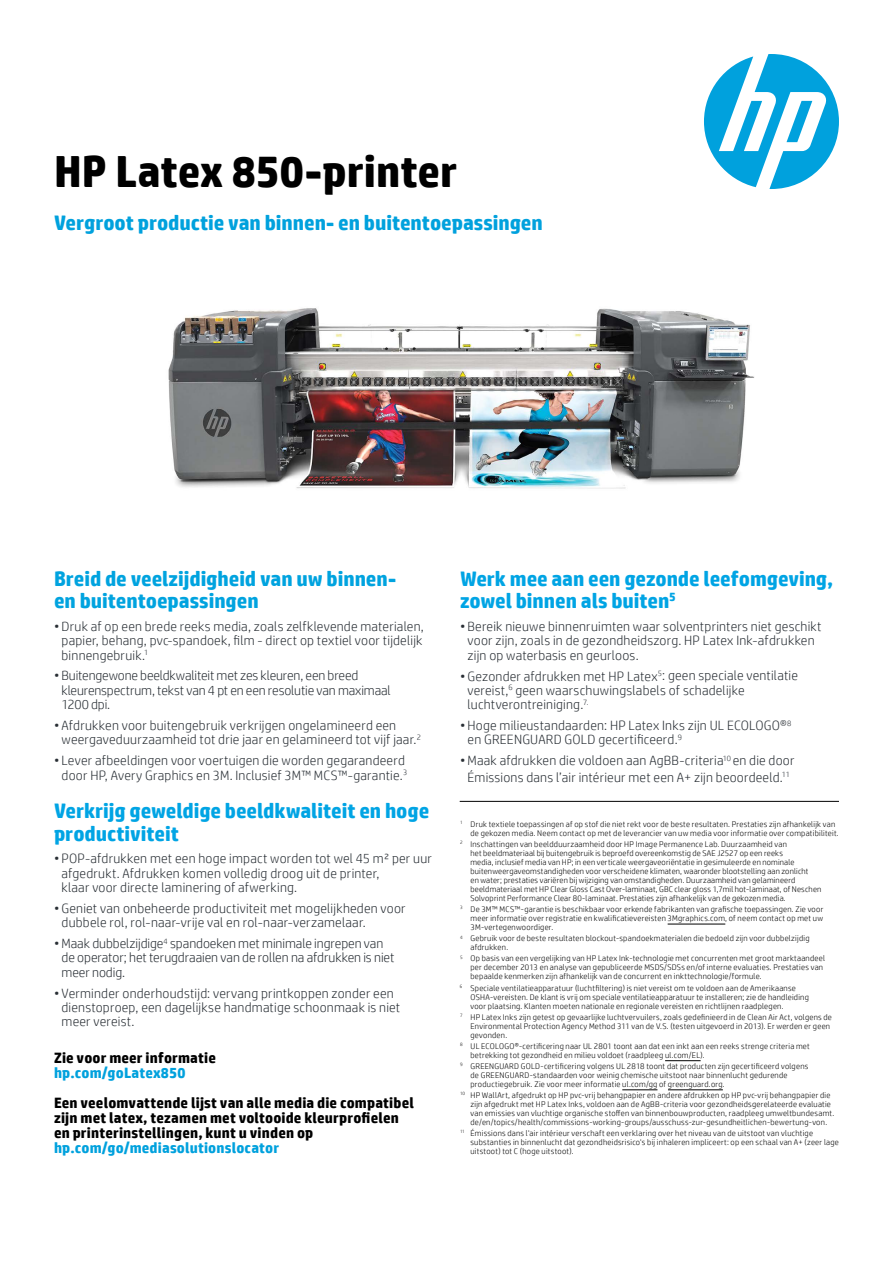
<style>
.page{position:relative;width:893px;height:1263px;background:#fff}
.page>*{position:absolute;margin:0;border:0;box-sizing:border-box;transform-origin:0 0}
.t1{font:700 45px "HP Simplified";color:#000}
.t2{font:700 21px/22.5px "HP Simplified";letter-spacing:-.005em;color:#00a4e4}
.t3{font:700 21px/22.5px "HP Simplified";letter-spacing:-.005em;color:#00a3df}
.t4{font:700 21px "HP Simplified";color:#00a1dd}
.t5{font:700 15px/15px "HP Simplified";letter-spacing:.01em;color:#000}
.t6{font:700 15px "HP Simplified";letter-spacing:.01em;color:#00a1dd}
.t7{font:300 13.5px/14.2px "HP Simplified";letter-spacing:.015em;color:#282e34}
.t8{font:300 13.5px/14.2px "HP Simplified";letter-spacing:-.005em;color:#282e34}
.t9{font:300 13.5px/14.2px "HP Simplified";letter-spacing:-.01em;color:#282e34}
.t10{font:300 8.25px/9px "HP Simplified";letter-spacing:.03em;color:#000}
</style>
<div class="page">
<svg style="left:704px;top:54px;width:135px;height:135px"></svg>
<img style="left:168px;top:308px;width:587px;height:181px">
<hr style="left:460px;top:801px;width:379px;height:1px;background:#000">
<hr style="left:668px;top:924px;width:57px;height:1px;background:#000">
<hr style="left:665px;top:1060px;width:36px;height:1px;background:#000">
<hr style="left:622px;top:1089px;width:35px;height:1px;background:#000">
<hr style="left:668px;top:1089px;width:55px;height:1px;background:#000">
<h1 class="t1" style="left:54px;top:142px;width:405px">HP Latex 850-printer</h1>
<h2 class="t4" style="left:54px;top:208px;width:490px">Vergroot productie van binnen- en buitentoepassingen</h2>
<h2 class="t3" style="left:54px;top:567px;width:344px">Breid de veelzijdigheid van uw binnen&shy;en buitentoepassingen</h2>
<h3 class="t7" style="left:62px;top:619px;width:364px;text-align:justify;text-indent:-8px">• Druk af op een brede reeks media, zoals zelfklevende materialen, papier, behang, pvc-spandoek, film - direct op textiel voor tijdelijk binnengebruik.<sup>1</sup></h3>
<h3 class="t9" style="left:62px;top:668px;width:331px;text-indent:-8px">• Buitengewone beeldkwaliteit met zes kleuren, een breed kleurenspectrum, tekst van 4 pt en een resolutie van maximaal<br>1200 dpi.</h3>
<h3 class="t7" style="left:62px;top:718px;width:361px;text-indent:-8px">• Afdrukken voor buitengebruik verkrijgen ongelamineerd een weergaveduurzaamheid tot drie jaar en gelamineerd tot vijf jaar.<sup>2</sup></h3>
<h3 class="t7" style="left:54px;top:753px;width:355px;text-align:center">• Lever afbeeldingen voor voertuigen die worden gegarandeerd door HP, Avery Graphics en 3M. Inclusief 3M™ MCS™-garantie.<sup>3</sup></h3>
<h2 class="t2" style="left:54px;top:800px;width:377px">Verkrijg geweldige beeldkwaliteit en hoge productiviteit</h2>
<h3 class="t7" style="left:62px;top:851px;width:372px;text-indent:-8px">• POP-afdrukken met een hoge impact worden tot wel 45 m² per uur afgedrukt. Afdrukken komen volledig droog uit de printer,<br>klaar voor directe laminering of afwerking.</h3>
<h3 class="t7" style="left:62px;top:901px;width:346px;text-indent:-8px">• Geniet van onbeheerde productiviteit met mogelijkheden voor dubbele rol, rol-naar-vrije val en rol-naar-verzamelaar.</h3>
<h3 class="t8" style="left:62px;top:936px;width:334px;text-indent:-8px">• Maak dubbelzijdige<sup>4</sup> spandoeken met minimale ingrepen van de operator; het terugdraaien van de rollen na afdrukken is niet meer nodig.</h3>
<h3 class="t7" style="left:62px;top:985px;width:340px;text-indent:-8px">• Verminder onderhoudstijd: vervang printkoppen zonder een dienstoproep, een dagelijkse handmatige schoonmaak is niet meer vereist.</h3>
<h3 class="t5" style="left:54px;top:1050px;width:163px">Zie voor meer informatie</h3>
<h3 class="t6" style="left:54px;top:1063px;width:133px">hp.com/goLatex850</h3>
<h3 class="t5" style="left:54px;top:1095px;width:361px">Een veelomvattende lijst van alle media die compatibel zijn met latex, tezamen met voltooide kleurprofielen en printerinstellingen, kunt u vinden op</h3>
<h3 class="t6" style="left:54px;top:1138px;width:227px">hp.com/go/mediasolutionslocator</h3>
<h2 class="t2" style="left:460px;top:567px;width:375px">Werk mee aan een gezonde leefomgeving, zowel binnen als buiten<sup>5</sup></h2>
<h3 class="t7" style="left:468px;top:619px;width:356px;text-indent:-8px">• Bereik nieuwe binnenruimten waar solventprinters niet geschikt voor zijn, zoals in de gezondheidszorg. HP Latex Ink-afdrukken zijn op waterbasis en geurloos.</h3>
<h3 class="t7" style="left:468px;top:668px;width:332px;text-indent:-8px">• Gezonder afdrukken met HP Latex<sup>5</sup>: geen speciale ventilatie vereist,<sup>6</sup> geen waarschuwingslabels of schadelijke luchtverontreiniging.<sup>7.</sup></h3>
<h3 class="t7" style="left:468px;top:718px;width:325px;text-indent:-8px">• Hoge milieustandaarden: HP Latex Inks zijn UL ECOLOGO®<sup>8 </sup>en GREENGUARD GOLD gecertificeerd.<sup>9</sup></h3>
<h3 class="t7" style="left:460px;top:752px;width:336px;line-height:16.5px;text-align:center">•Maak afdrukken die voldoen aan AgBB-criteria<sup>10</sup> en die door<br>Émissions dans l’air intérieur met een A+ zijn beoordeeld.<sup>11</sup></h3>
<p class="t10" style="left:470px;top:819px;width:370px;text-indent:-10px"><sup>1</sup> Druk textiele toepassingen af op stof die niet rekt voor de beste resultaten. Prestaties zijn afhankelijk van de gekozen media. Neem contact op met de leverancier van uw media voor informatie over compatibiliteit.</p>
<p class="t10" style="left:470px;top:839px;width:352px;text-indent:-10px"><sup>2</sup> Inschattingen van beeldduurzaamheid door HP Image Permanence Lab. Duurzaamheid van<br>het beeldmateriaal bij buitengebruik is beproefd overeenkomstig de SAE J2527 op een reeks<br>media, inclusief media van HP; in een verticale weergaveoriëntatie in gesimuleerde en nominale buitenweergaveomstandigheden voor verscheidene klimaten, waaronder blootstelling aan zonlicht<br>en water; prestaties variëren bij wijziging van omstandigheden. Duurzaamheid van gelamineerd beeldmateriaal met HP Clear Gloss Cast Over-laminaat, GBC clear gloss 1,7mil hot-laminaat, of Neschen Solvoprint Performance Clear 80-laminaat. Prestaties zijn afhankelijk van de gekozen media.</p>
<p class="t10" style="left:470px;top:904px;width:354px;text-align:justify;text-indent:-10px"><sup>3</sup> De 3M™ MCS™-garantie is beschikbaar voor erkende fabrikanten van grafische toepassingen. Zie voor meer informatie over registratie en kwalificatievereisten 3Mgraphics.com, of neem contact op met uw 3M-vertegenwoordiger.</p>
<p class="t10" style="left:470px;top:934px;width:341px;text-indent:-10px"><sup>4</sup> Gebruik voor de beste resultaten blockout-spandoekmaterialen die bedoeld zijn voor dubbelzijdig afdrukken.</p>
<p class="t10" style="left:470px;top:954px;width:356px;text-indent:-10px"><sup>5</sup> Op basis van een vergelijking van HP Latex Ink-technologie met concurrenten met groot marktaandeel per december 2013 en analyse van gepubliceerde MSDS/SDSs en/of interne evaluaties. Prestaties van bepaalde kenmerken zijn afhankelijk van de concurrent en inkttechnologie/formule.</p>
<p class="t10" style="left:470px;top:983px;width:340px;text-indent:-11px"><sup>6</sup> Speciale ventilatieapparatuur (luchtfiltering) is niet vereist om te voldoen aan de Amerikaanse<br>OSHA-vereisten. De klant is vrij om speciale ventilatieapparatuur te installeren; zie de handleiding voor plaatsing. Klanten moeten nationale en regionale vereisten en richtlijnen raadplegen.</p>
<p class="t10" style="left:470px;top:1012px;width:363px;text-indent:-10px"><sup>7</sup> HP Latex Inks zijn getest op gevaarlijke luchtvervuilers, zoals gedefinieerd in de Clean Air Act, volgens de<br>Environmental Protection Agency Method 311 van de V.S. (testen uitgevoerd in 2013). Er werden er geen gevonden.</p>
<p class="t10" style="left:470px;top:1041px;width:341px;text-indent:-10px"><sup>8</sup> UL ECOLOGO®-certificering naar UL 2801 toont aan dat een inkt aan een reeks strenge criteria met betrekking tot gezondheid en milieu voldoet (raadpleeg ul.com/EL).</p>
<p class="t10" style="left:470px;top:1061px;width:339px;text-indent:-10px"><sup>9</sup> GREENGUARD GOLD-certificering volgens UL 2818 toont dat producten zijn gecertificeerd volgens de GREENGUARD-standaarden voor weinig chemische uitstoot naar binnenlucht gedurende productiegebruik. Zie voor meer informatie ul.com/gg of greenguard.org.</p>
<p class="t10" style="left:470px;top:1090px;width:365px;text-indent:-10px"><sup>10</sup> HP WallArt, afgedrukt op HP pvc-vrij behangpapier en andere afdrukken op HP pvc-vrij behangpapier die zijn afgedrukt met HP Latex Inks, voldoen aan de AgBB-criteria voor gezondheidsgerelateerde evaluatie van emissies van vluchtige organische stoffen van binnenbouwproducten, raadpleeg umweltbundesamt. de/en/topics/health/commissions-working-groups/ausschuss-zur-gesundheitlichen-bewertung-von.</p>
<p class="t10" style="left:470px;top:1129px;width:370px;text-indent:-10px"><sup>11</sup> Émissions dans l'air intérieur verschaft een verklaring over het niveau van de uitstoot van vluchtige substanties in binnenlucht dat gezondheidsrisico's bij inhaleren impliceert: op een schaal van A+ (zeer lage uitstoot) tot C (hoge uitstoot).</p>
</div>
